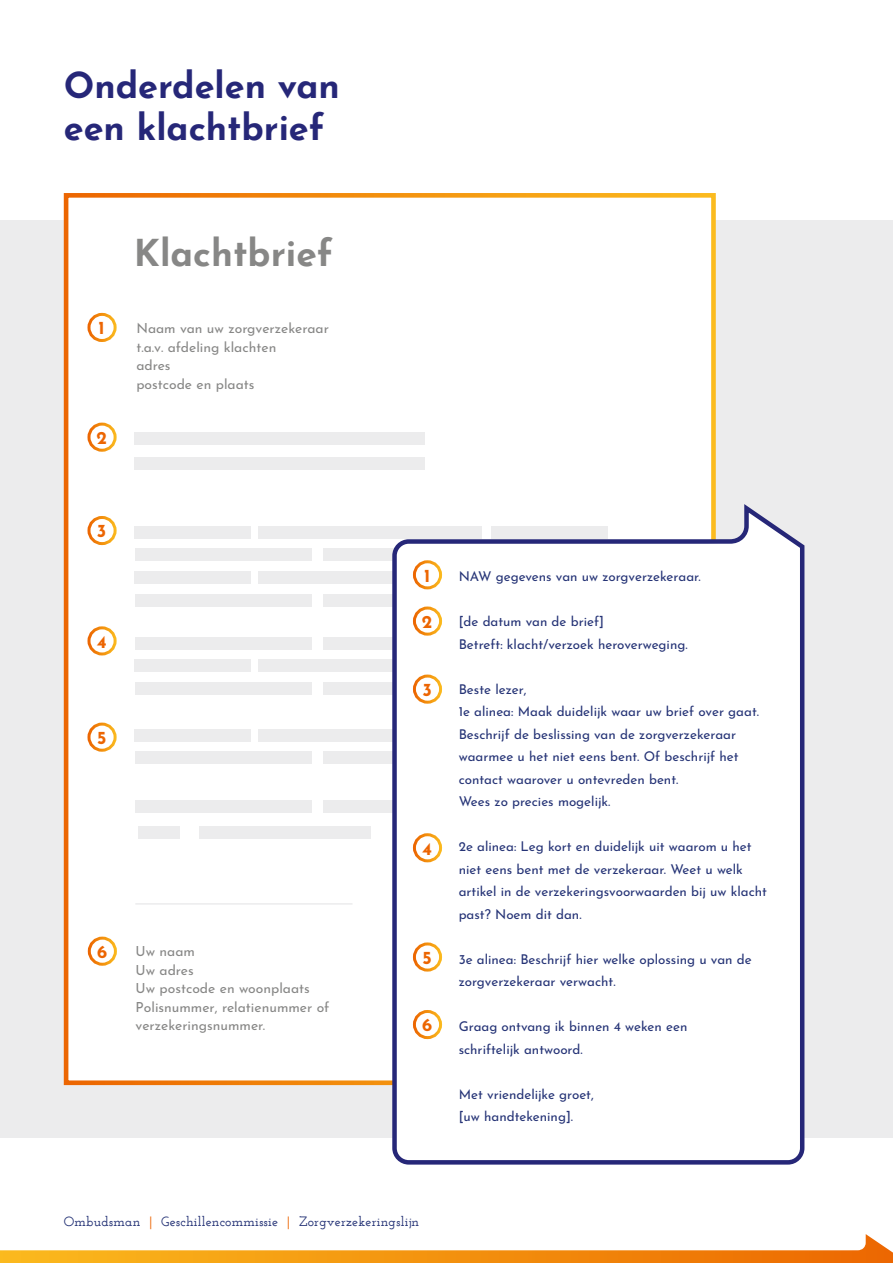
<style>
.page{position:relative;width:893px;height:1263px;background:#fff}
.page>*{position:absolute;margin:0;border:0;box-sizing:border-box;transform-origin:0 0}
.t1{font:700 37.05px "Josefin Sans";color:#878786}
.t2{font:700 36px/42px "Josefin Sans";color:#262778}
.t3{font:700 18px "Josefin Sans";color:#ec6502}
.t4{font:13.95px/18.5px "Josefin Sans";color:#878786}
.t5{font:13.5px/22.5px "Josefin Sans";color:#253376}
.t6{font:600 13.5px "Josefin Slab";letter-spacing:.015em;color:#253376}
.s1{color:#ec6502}
</style>
<div class="page">
<div style="left:0;top:220px;width:893px;height:917px;background:#ececed"></div>
<div style="left:66px;top:195px;width:647px;height:888px;background:#fff"></div>
<div style="left:199px;top:826px;width:171px;height:12px;background:#ececed"></div>
<div style="left:138px;top:826px;width:42px;height:12px;background:#ececed"></div>
<div style="left:134px;top:457px;width:291px;height:13px;background:#ececed"></div>
<div style="left:134px;top:432px;width:291px;height:13px;background:#ececed"></div>
<div style="left:135px;top:526px;width:116px;height:12px;background:#ececed"></div>
<div style="left:135px;top:571px;width:116px;height:13px;background:#ececed"></div>
<div style="left:135px;top:660px;width:116px;height:12px;background:#ececed"></div>
<div style="left:135px;top:729px;width:116px;height:12px;background:#ececed"></div>
<div style="left:259px;top:526px;width:223px;height:12px;background:#ececed"></div>
<div style="left:259px;top:571px;width:223px;height:13px;background:#ececed"></div>
<div style="left:259px;top:660px;width:223px;height:12px;background:#ececed"></div>
<div style="left:259px;top:729px;width:223px;height:12px;background:#ececed"></div>
<div style="left:135px;top:549px;width:176px;height:12px;background:#ececed"></div>
<div style="left:135px;top:637px;width:176px;height:12px;background:#ececed"></div>
<div style="left:135px;top:594px;width:176px;height:12px;background:#ececed"></div>
<div style="left:135px;top:683px;width:176px;height:12px;background:#ececed"></div>
<div style="left:135px;top:752px;width:176px;height:12px;background:#ececed"></div>
<div style="left:135px;top:800px;width:176px;height:13px;background:#ececed"></div>
<div style="left:323px;top:549px;width:339px;height:12px;background:#ececed"></div>
<div style="left:323px;top:637px;width:339px;height:12px;background:#ececed"></div>
<div style="left:323px;top:594px;width:339px;height:12px;background:#ececed"></div>
<div style="left:323px;top:683px;width:339px;height:12px;background:#ececed"></div>
<div style="left:323px;top:752px;width:339px;height:12px;background:#ececed"></div>
<div style="left:323px;top:800px;width:339px;height:13px;background:#ececed"></div>
<div style="left:64px;top:193px;width:652px;height:892px;border:5px solid #fff"></div>
<hr style="left:135px;top:903px;width:218px;height:2px;background:#ececed">
<svg style="left:0;top:1234px;width:893px;height:29px"></svg>
<svg style="left:390px;top:500px;width:417px;height:665px"></svg>
<div style="left:87px;top:313px;width:30px;height:29px;border:3px solid #fff;border-radius:50%"></div>
<div style="left:88px;top:936px;width:29px;height:30px;border:3px solid #fff;border-radius:50%"></div>
<div style="left:87px;top:722px;width:30px;height:30px;border:3px solid #fff;border-radius:50%"></div>
<div style="left:87px;top:626px;width:30px;height:29px;border:3px solid #fff;border-radius:50%"></div>
<div style="left:87px;top:516px;width:30px;height:29px;border:3px solid #fff;border-radius:50%"></div>
<div style="left:87px;top:423px;width:30px;height:29px;border:3px solid #fff;border-radius:50%"></div>
<div style="left:414px;top:562px;width:27px;height:26px;background:#fff;border-radius:50%"></div>
<div style="left:413px;top:560px;width:29px;height:29px;border:3px solid #fff;border-radius:50%"></div>
<svg style="left:414px;top:608px;width:27px;height:26px"></svg>
<div style="left:413px;top:606px;width:29px;height:30px;border:3px solid #fff;border-radius:50%"></div>
<svg style="left:414px;top:676px;width:27px;height:26px"></svg>
<div style="left:413px;top:674px;width:29px;height:30px;border:3px solid #fff;border-radius:50%"></div>
<div style="left:414px;top:835px;width:27px;height:26px;background:#fff;border-radius:50%"></div>
<div style="left:413px;top:833px;width:29px;height:29px;border:3px solid #fff;border-radius:50%"></div>
<div style="left:414px;top:944px;width:27px;height:26px;background:#fff;border-radius:50%"></div>
<div style="left:413px;top:942px;width:29px;height:29px;border:3px solid #fff;border-radius:50%"></div>
<div style="left:414px;top:1011px;width:27px;height:26px;background:#fff;border-radius:50%"></div>
<div style="left:413px;top:1010px;width:29px;height:29px;border:3px solid #fff;border-radius:50%"></div>
<h2 class="t2" style="left:64px;top:59px;width:278px">Onderdelen van een klachtbrief</h2>
<h3 class="t3" style="left:99px;top:312px;width:8px">1</h3>
<h3 class="t3" style="left:96px;top:422px;width:12px">2</h3>
<h1 class="t1" style="left:134px;top:220px;width:201px">Klachtbrief</h1>
<p class="t4" style="left:136px;top:317px;width:194px">Naam van uw zorgverzekeraar t.a.v. afdeling klachten<br>adres<br>postcode en plaats</p>
<h3 class="t3" style="left:97px;top:515px;width:11px">3</h3>
<h3 class="t3" style="left:97px;top:625px;width:11px">4</h3>
<h3 class="t3" style="left:97px;top:721px;width:11px">5</h3>
<h3 class="t3" style="left:97px;top:935px;width:12px">6</h3>
<p class="t4" style="left:136px;top:940px;width:195px">Uw naam<br>Uw adres<br>Uw postcode en woonplaats<br>Polisnummer, relatienummer of verzekeringsnummer.</p>
<h3 class="t3" style="left:424px;top:559px;width:8px">1</h3>
<h3 class="t3" style="left:422px;top:605px;width:12px">2</h3>
<h3 class="t3" style="left:422px;top:673px;width:11px">3</h3>
<h3 class="t3" style="left:422px;top:832px;width:11px">4</h3>
<h3 class="t3" style="left:422px;top:941px;width:11px">5</h3>
<h3 class="t3" style="left:422px;top:1009px;width:12px">6</h3>
<p class="t5" style="left:459px;top:564px;width:244px">NAW gegevens van uw zorgverzekeraar.</p>
<p class="t5" style="left:459px;top:609px;width:230px">[de datum van de brief]<br>Betreft: klacht/verzoek heroverweging.</p>
<p class="t5" style="left:459px;top:676px;width:302px">Beste lezer,<br>1e alinea: Maak duidelijk waar uw brief over gaat.<br>Beschrijf de beslissing van de zorgverzekeraar waarmee u het niet eens bent. Of beschrijf het contact waarover u ontevreden bent.<br>Wees zo precies mogelijk.</p>
<p class="t5" style="left:459px;top:834px;width:310px">2e alinea: Leg kort en duidelijk uit waarom u het niet eens bent met de verzekeraar. Weet u welk artikel in de verzekeringsvoorwaarden bij uw klacht past? Noem dit dan.</p>
<p class="t5" style="left:459px;top:946px;width:294px">3e alinea: Beschrijf hier welke oplossing u van de zorgverzekeraar verwacht.</p>
<p class="t5" style="left:459px;top:1014px;width:230px">Graag ontvang ik binnen 4 weken een schriftelijk antwoord.</p>
<p class="t5" style="left:459px;top:1081px;width:137px">Met vriendelijke groet, [uw handtekening].</p>
<p class="t6" style="left:64px;top:1213px;width:357px">Ombudsman <span class="s1">|</span> Geschillencommissie <span class="s1">|</span> Zorgverzekeringslijn</p>
</div>
